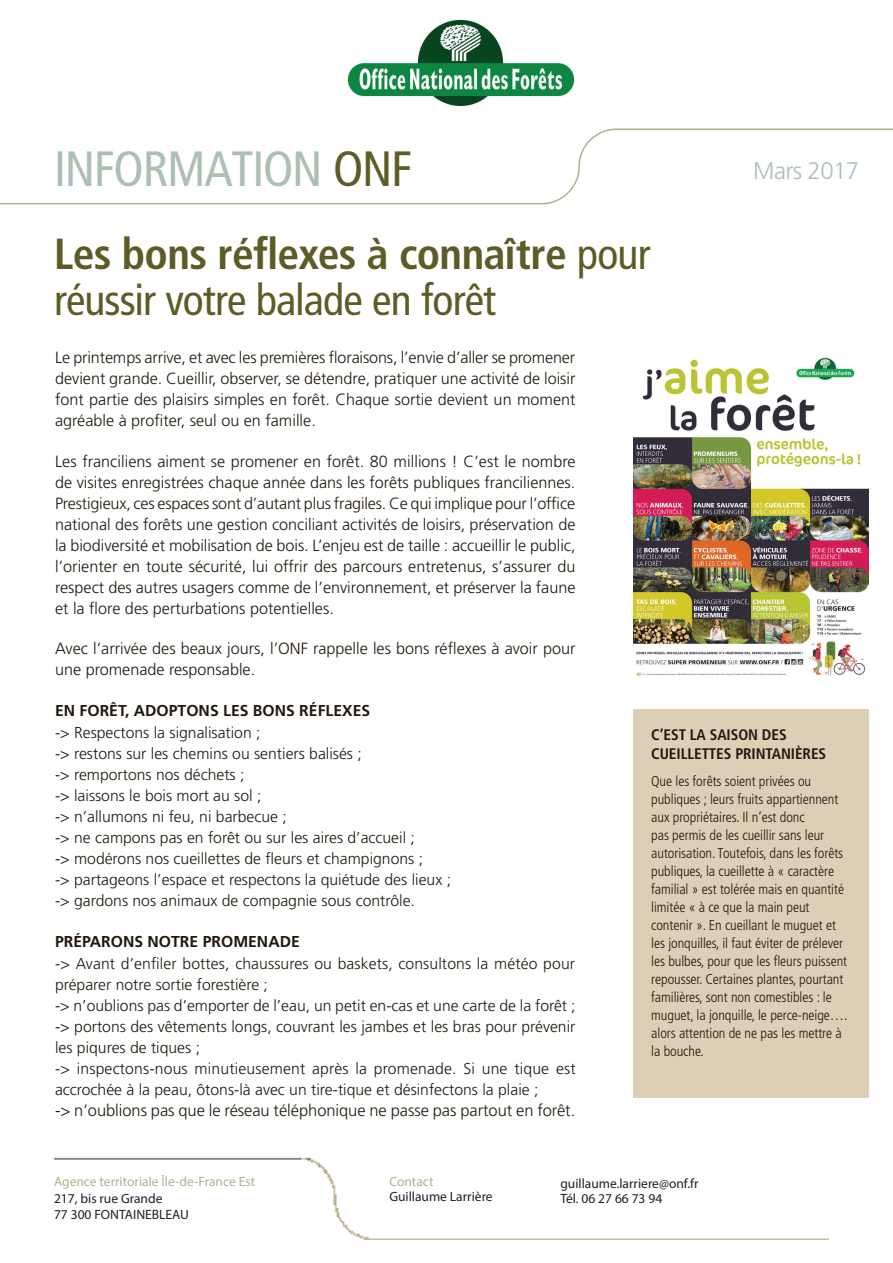
<style>
.page{position:relative;width:893px;height:1263px;background:#fff}
.page>*{position:absolute;margin:0;border:0;box-sizing:border-box;transform-origin:0 0}
.t1{font:condensed 49.5px "Frutiger LT Std";letter-spacing:-.025em;color:#acbfb3}
.t2{font:condensed 43.5px/46.5px "Frutiger LT Std";letter-spacing:-.02em;color:#5d5c26}
.t3{font:300 24px "Frutiger LT Std";letter-spacing:-.025em;color:#acbfb3}
.t4{font:300 16.5px "Frutiger LT Std";letter-spacing:-.005em;color:#21190e}
.t5{font:300 16.2px/21px "Frutiger LT Std";color:#21190e;text-align:justify}
.t6{font:300 15.75px/21px "Frutiger LT Std";color:#21190e}
.t7{font:700 15.75px "Frutiger LT Std";color:#21190e}
.t8{font:700 condensed 15.3px/19.5px "Frutiger LT Std";letter-spacing:-.005em;color:#21190e}
.t9{font:300 condensed 14.25px/18px "Frutiger LT Std";letter-spacing:-.005em;color:#21190e}
.t10{font:13.5px/15px "Myriad Pro";color:#231f20}
.t11{font:13.5px "Myriad Pro";color:#b6af8d}
.s1{color:#5d5c26}
.s2{font-weight:700}
</style>
<div class="page">
<img style="left:54px;top:1157px;width:775px;height:82px">
<svg style="left:0;top:128px;width:893px;height:77px"></svg>
<img style="left:349px;top:21px;width:224px;height:84px">
<div style="left:633px;top:709px;width:236px;height:389px;background:#dccfb5"></div>
<img style="left:633px;top:357px;width:236px;height:318px">
<h1 class="t1" style="left:54px;top:140px;width:360px">INFORMATION <span class="s1">ONF</span></h1>
<h3 class="t3" style="left:753px;top:157px;width:107px">Mars 2017</h3>
<h2 class="t2" style="left:54px;top:231px;width:598px"><span class="s2">LES BONS RÉFLEXES À CONNAÎTRE</span> pour réussir votre balade en forêt</h2>
<p class="t5" style="left:55px;top:347px;width:522px">Le printemps arrive, et avec les premières floraisons, l’envie d’aller se promener devient grande. Cueillir, observer, se détendre, pratiquer une activité de loisir font partie des plaisirs simples en forêt. Chaque sortie devient un moment agréable à profiter, seul ou en famille.</p>
<p class="t5" style="left:55px;top:451px;width:522px">Les franciliens aiment se promener en forêt. 80 millions ! C’est le nombre de visites enregistrées chaque année dans les forêts publiques franciliennes.<br>Prestigieux, ces espaces sont d’autant plus fragiles. Ce qui implique pour l’office national des forêts une gestion conciliant activités de loisirs, préservation de la biodiversité et mobilisation de bois. L’enjeu est de taille : accueillir le public, l’orienter en toute sécurité, lui offrir des parcours entretenus, s’assurer du respect des autres usagers comme de l’environnement, et préserver la faune et la flore des perturbations potentielles.</p>
<p class="t5" style="left:55px;top:638px;width:522px">Avec l’arrivée des beaux jours, l’ONF rappelle les bons réflexes à avoir pour une promenade responsable.</p>
<p class="t7" style="left:55px;top:701px;width:317px">EN FORÊT, ADOPTONS LES BONS RÉFLEXES</p>
<p class="t6" style="left:55px;top:722px;width:397px">-&gt; Respectons la signalisation ;<br>-&gt; restons sur les chemins ou sentiers balisés ;<br>-&gt; remportons nos déchets ;<br>-&gt; laissons le bois mort au sol ;<br>-&gt; n’allumons ni feu, ni barbecue ;<br>-&gt; ne campons pas en forêt ou sur les aires d’accueil ;<br>-&gt; modérons nos cueillettes de fleurs et champignons ;<br>-&gt; partageons l’espace et respectons la quiétude des lieux ; -&gt; gardons nos animaux de compagnie sous contrôle.</p>
<p class="t7" style="left:55px;top:932px;width:246px">PRéPARONS NOTRE PROMENADE</p>
<p class="t6" style="left:55px;top:953px;width:522px">-&gt; Avant d’enfiler bottes, chaussures ou baskets, consultons la météo pour préparer notre sortie forestière ;<br>-&gt; n’oublions pas d’emporter de l’eau, un petit en-cas et une carte de la forêt ; -&gt; portons des vêtements longs, couvrant les jambes et les bras pour prévenir les piqures de tiques ;<br>-&gt; inspectons-nous minutieusement après la promenade. Si une tique est accrochée à la peau, ôtons-là avec un tire-tique et désinfectons la plaie ;</p>
<p class="t4" style="left:55px;top:1101px;width:522px">-&gt; n’oublions pas que le réseau téléphonique ne passe pas partout en forêt.</p>
<p class="t8" style="left:651px;top:724px;width:177px">C’EST LA SAISON DES<br>CUEILLETTES PRINTANIÈRES</p>
<p class="t9" style="left:651px;top:772px;width:198px">Que les forêts soient privées ou publiques ; leurs fruits appartiennent aux propriétaires. Il n’est donc<br>pas permis de les cueillir sans leur autorisation. Toutefois, dans les forêts publiques, la cueillette à « caractère familial » est tolérée mais en quantité limitée « à ce que la main peut contenir ». En cueillant le muguet et les jonquilles, il faut éviter de prélever les bulbes, pour que les fleurs puissent repousser. Certaines plantes, pourtant familières, sont non comestibles : le muguet, la jonquille, le perce-neige…. alors attention de ne pas les mettre à la bouche.</p>
<p class="t11" style="left:54px;top:1173px;width:203px">Agence territoriale Île-de-France Est</p>
<p class="t10" style="left:54px;top:1190px;width:136px;line-height:16.2px">217, bis rue Grande<br>77 300 FONTAINEBLEAU</p>
<p class="t11" style="left:389px;top:1173px;width:46px">Contact</p>
<p class="t10" style="left:389px;top:1189px;width:105px">Guillaume Larrière</p>
<p class="t10" style="left:560px;top:1175px;width:140px">guillaume.larriere@onf.fr<br>Tél. 06 27 66 73 94</p>
</div>
